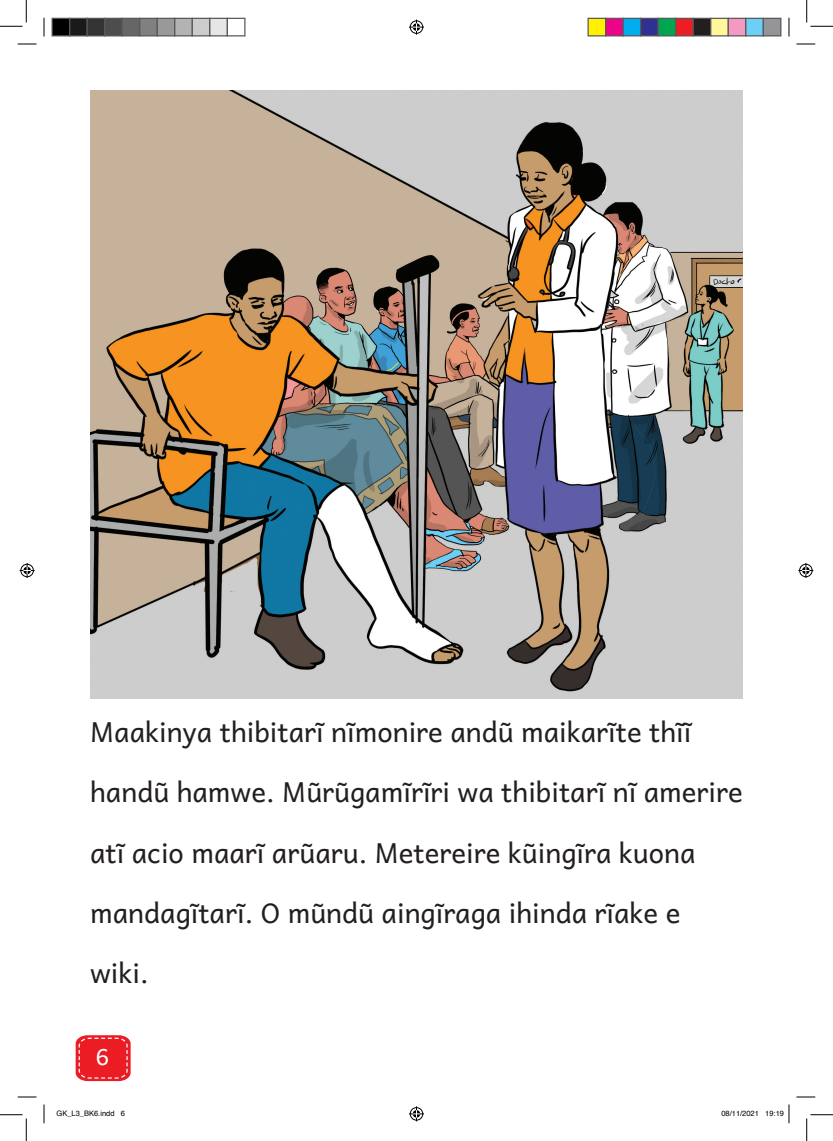
<style>
.page{position:relative;width:833px;height:1141px;background:#fff}
.page>*{position:absolute;margin:0;border:0;box-sizing:border-box;transform-origin:0 0}
.Body_text{font:27.5px/60px "Andika New Basic";color:#231f20}
.t1{font:22.5px "Andika New Basic";color:#fff}
.t2{font:7.5px "Helvetica";color:#000}
</style>
<div class="page">
<svg style="left:76px;top:1035px;width:54px;height:45px"></svg>
<img style="left:90px;top:90px;width:652px;height:608px">
<svg style="left:18px;top:43px;width:18px;height:2px"></svg>
<svg style="left:796px;top:43px;width:18px;height:2px"></svg>
<svg style="left:18px;top:1096px;width:18px;height:1px"></svg>
<svg style="left:796px;top:1096px;width:18px;height:1px"></svg>
<svg style="left:43px;top:18px;width:2px;height:18px"></svg>
<svg style="left:43px;top:1104px;width:2px;height:19px"></svg>
<svg style="left:788px;top:18px;width:1px;height:18px"></svg>
<svg style="left:0;top:0;width:27px;height:27px"></svg>
<svg style="left:0;top:1114px;width:27px;height:26px"></svg>
<svg style="left:806px;top:0;width:26px;height:27px"></svg>
<svg style="left:806px;top:1114px;width:26px;height:26px"></svg>
<svg style="left:409px;top:20px;width:15px;height:15px"></svg>
<svg style="left:409px;top:1106px;width:15px;height:15px"></svg>
<svg style="left:20px;top:563px;width:15px;height:15px"></svg>
<svg style="left:798px;top:563px;width:14px;height:15px"></svg>
<div style="left:52px;top:18px;width:18px;height:18px;background:#000"></div>
<div style="left:51px;top:18px;width:19px;height:18px;border:1px solid #595959"></div>
<div style="left:70px;top:18px;width:17px;height:18px;background:#1a1a1a"></div>
<div style="left:69px;top:18px;width:19px;height:18px;border:1px solid #595959"></div>
<div style="left:87px;top:18px;width:18px;height:18px;background:#333"></div>
<div style="left:86px;top:18px;width:19px;height:18px;border:1px solid #595959"></div>
<div style="left:105px;top:18px;width:17px;height:18px;background:#4d4d4d"></div>
<div style="left:104px;top:18px;width:19px;height:18px;border:1px solid #595959"></div>
<div style="left:122px;top:18px;width:18px;height:18px;background:#666"></div>
<div style="left:121px;top:18px;width:19px;height:18px;border:1px solid #595959"></div>
<div style="left:140px;top:18px;width:17px;height:18px;background:#808080"></div>
<div style="left:139px;top:18px;width:19px;height:18px;border:1px solid #595959"></div>
<div style="left:157px;top:18px;width:18px;height:18px;background:#999"></div>
<div style="left:156px;top:18px;width:19px;height:18px;border:1px solid #595959"></div>
<div style="left:175px;top:18px;width:17px;height:18px;background:#b3b3b3"></div>
<div style="left:174px;top:18px;width:19px;height:18px;border:1px solid #595959"></div>
<div style="left:192px;top:18px;width:18px;height:18px;background:#ccc"></div>
<div style="left:191px;top:18px;width:19px;height:18px;border:1px solid #595959"></div>
<div style="left:210px;top:18px;width:17px;height:18px;background:#e6e6e6"></div>
<div style="left:209px;top:18px;width:19px;height:18px;border:1px solid #595959"></div>
<div style="left:226px;top:18px;width:19px;height:18px;border:1px solid #595959"></div>
<div style="left:587px;top:18px;width:18px;height:18px;background:#fff101"></div>
<div style="left:587px;top:18px;width:19px;height:18px;border:1px solid #595959"></div>
<div style="left:605px;top:18px;width:17px;height:18px;background:#ed028c"></div>
<div style="left:604px;top:18px;width:19px;height:18px;border:1px solid #595959"></div>
<div style="left:622px;top:18px;width:18px;height:18px;background:#00aeef"></div>
<div style="left:622px;top:18px;width:19px;height:18px;border:1px solid #595959"></div>
<div style="left:640px;top:18px;width:17px;height:18px;background:#2e3092"></div>
<div style="left:639px;top:18px;width:19px;height:18px;border:1px solid #595959"></div>
<div style="left:657px;top:18px;width:18px;height:18px;background:#00a54f"></div>
<div style="left:657px;top:18px;width:19px;height:18px;border:1px solid #595959"></div>
<div style="left:675px;top:18px;width:17px;height:18px;background:#ee1d23"></div>
<div style="left:674px;top:18px;width:19px;height:18px;border:1px solid #595959"></div>
<div style="left:692px;top:18px;width:18px;height:18px;background:#231f20"></div>
<div style="left:692px;top:18px;width:19px;height:18px;border:1px solid #595959"></div>
<div style="left:710px;top:18px;width:17px;height:18px;background:#fff79a"></div>
<div style="left:709px;top:18px;width:19px;height:18px;border:1px solid #595959"></div>
<div style="left:727px;top:18px;width:18px;height:18px;background:#f499c2"></div>
<div style="left:727px;top:18px;width:19px;height:18px;border:1px solid #595959"></div>
<div style="left:745px;top:18px;width:17px;height:18px;background:#6bcff6"></div>
<div style="left:744px;top:18px;width:19px;height:18px;border:1px solid #595959"></div>
<div style="left:762px;top:18px;width:18px;height:18px;background:#939598"></div>
<div style="left:762px;top:18px;width:19px;height:18px;border:1px solid #595959"></div>
<svg style="left:788px;top:1104px;width:1px;height:19px"></svg>
<p class="Body_text" style="left:90px;top:698px;width:653px">Maakinya thibitarĩ nĩmonire andũ maikarĩte thĩĩ handũ hamwe. Mũrũgamĩrĩri wa thibitarĩ nĩ amerire atĩ acio maarĩ arũaru. Metereire kũingĩra kuona mandagĩtarĩ. O mũndũ aingĩraga ihinda rĩake e wiki.</p>
<p class="t1" style="left:96px;top:1035px;width:15px">6</p>
<p class="t2" style="left:56px;top:1107px;width:70px">GK_L3_BK6.indd 6</p>
<p class="t2" style="left:721px;top:1107px;width:64px">08/11/2021 19:19</p>
</div>
